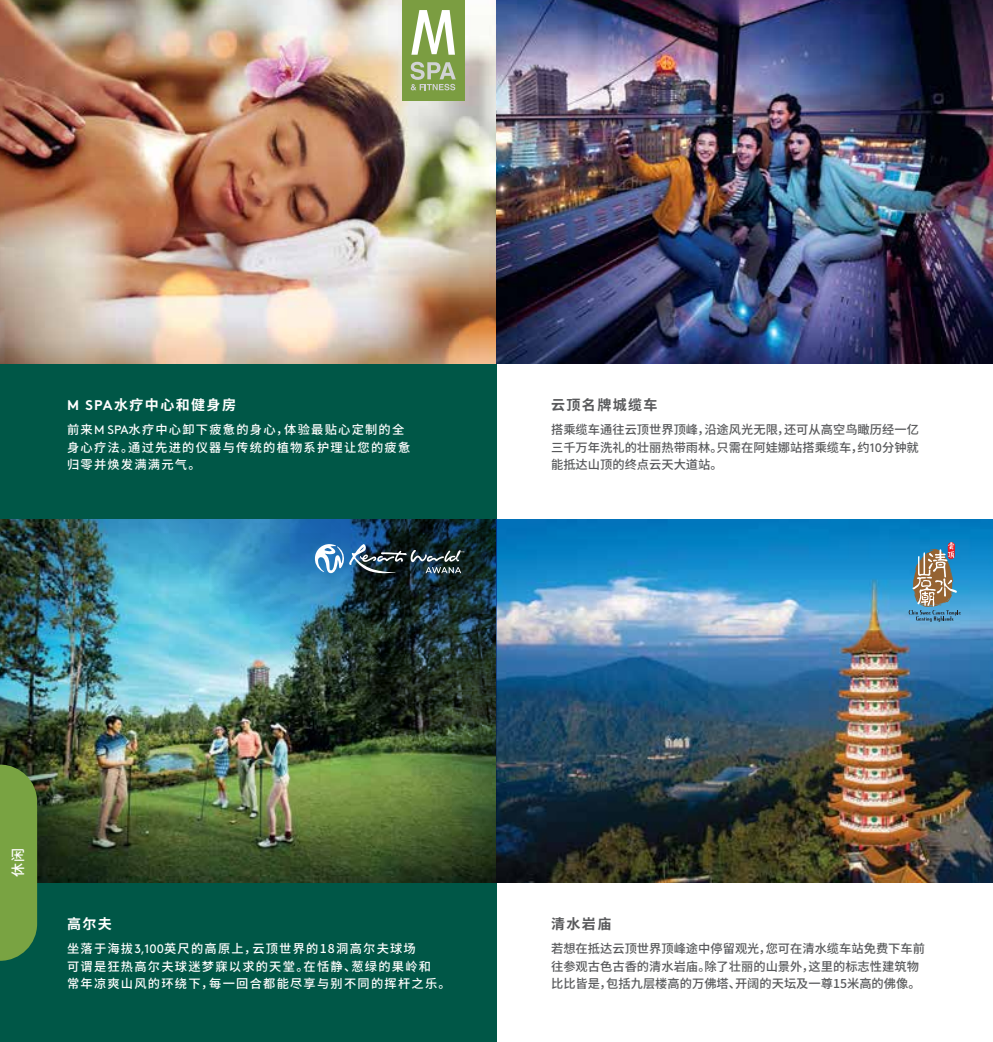
<style>
.page{position:relative;width:993px;height:1042px;background:#fff}
.page>*{position:absolute;margin:0;border:0;box-sizing:border-box;transform-origin:0 0}
.t1{font:700 14px "Source Han Sans CN";letter-spacing:.1em;color:#fff}
.t2{font:700 14px "Source Han Sans CN";letter-spacing:.1em;color:#58595b}
.t3{font:500 14px "Noto Sans CJ Ksc";color:#fff}
.t4{font:500 12.25px/17.5px "Noto Sans CJ Ksc";color:#58595b;text-align:justify}
.t5{font:500 12.25px/17.5px "Noto Sans CJ Ksc";letter-spacing:.1em;color:#fff}
.s1{font-family:"Brown"}
.s2{font-family:"Brown";font-weight:400}
</style>
<div class="page">
<div style="left:0;top:0;width:496px;height:1042px;background:#005747"></div>
<img style="left:0;top:0;width:992px;height:364px">
<img style="left:496px;top:519px;width:496px;height:364px">
<img style="left:0;top:519px;width:496px;height:364px">
<div style="left:402px;top:0;width:62px;height:100px;background:#7b9d41"></div>
<svg style="left:410px;top:62px;width:45px;height:28px"></svg>
<svg style="left:411px;top:10px;width:44px;height:45px"></svg>
<img style="left:314px;top:544px;width:150px;height:29px">
<svg style="left:908px;top:542px;width:52px;height:80px;background:#6f909f"></svg>
<svg style="left:0;top:764px;width:37px;height:197px;background:#709b41"></svg>
<p class="t1" style="left:67px;top:397px;width:170px"><span class="s1">M SPA</span>水疗中心和健身房</p>
<p class="t5" style="left:67px;top:421px;width:344px">前来<span class="s2">M SPA</span>水疗中心卸下疲惫的身心，体验最贴心定制的全身心疗法。通过先进的仪器与传统的植物系护理让您的疲惫归零并焕发满满元气。</p>
<p class="t2" style="left:551px;top:397px;width:108px">云顶名牌城缆车</p>
<p class="t4" style="left:551px;top:421px;width:369px">搭乘缆车通往云顶世界顶峰，沿途风光无限，还可从高空鸟瞰历经一亿三千万年洗礼的壮丽热带雨林。只需在阿娃娜站搭乘缆车，约<span class="s2">10</span>分钟就能抵达山顶的终点云天大道站。</p>
<p class="t3" style="left:10px;top:877px;width:31px;rotate:-90deg">休闲</p>
<p class="t1" style="left:67px;top:915px;width:46px">高尔夫</p>
<p class="t5" style="left:67px;top:940px;width:385px">坐落于海拔<span class="s2">3,100</span>英尺的高原上，云顶世界的18洞高尔夫球场<br>可谓是狂热高尔夫球迷梦寐以求的天堂。在恬静、葱绿的果岭和<br>常年凉爽山风的环绕下，每一回合都能尽享与别不同的挥杆之乐。</p>
<p class="t2" style="left:551px;top:915px;width:62px">清水岩庙</p>
<p class="t4" style="left:551px;top:940px;width:375px;text-align:left">若想在抵达云顶世界顶峰途中停留观光，您可在清水缆车站免费下车前往参观古色古香的清水岩庙。除了壮丽的山景外，这里的标志性建筑物比比皆是，包括九层楼高的万佛塔、开阔的天坛及一尊15米高的佛像。</p>
</div>
